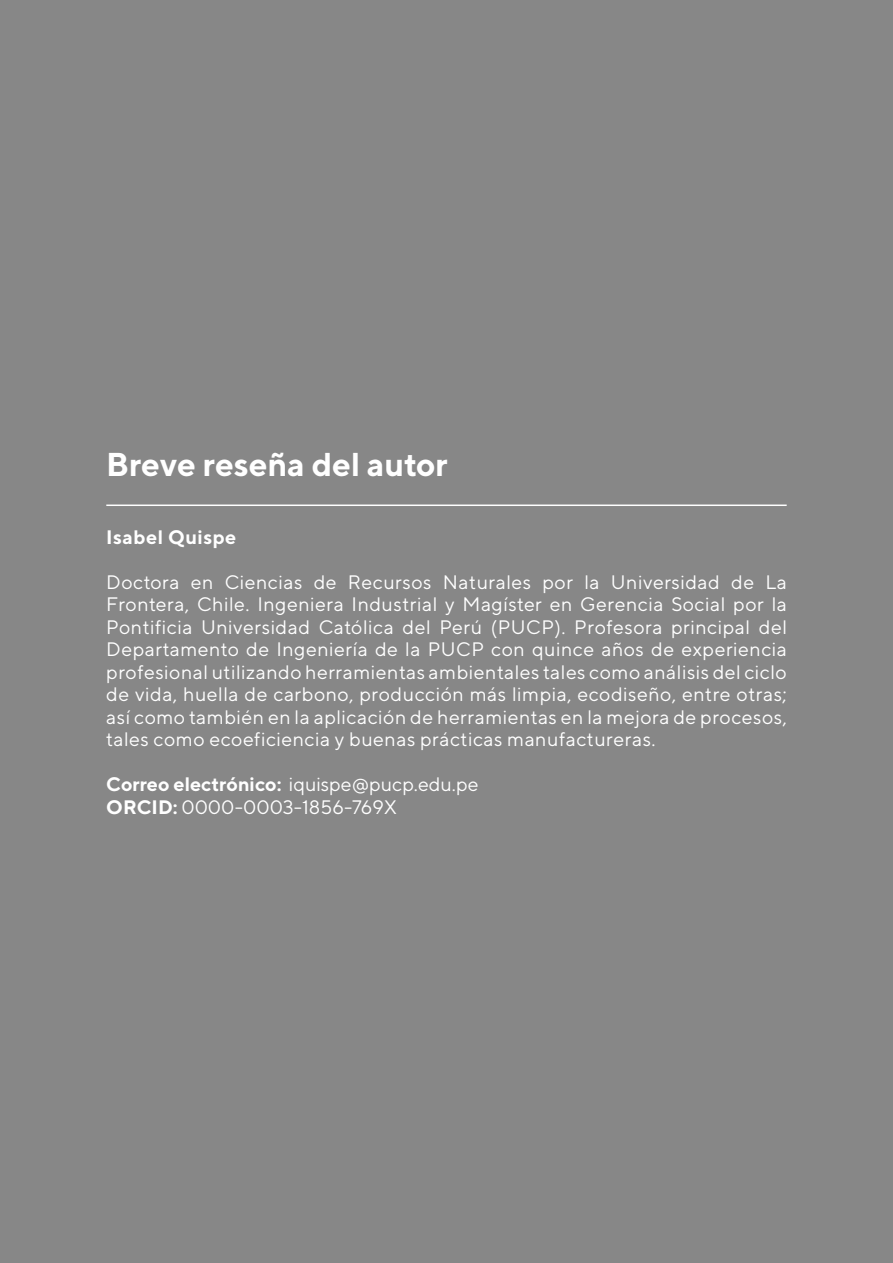
<style>
.page{position:relative;width:893px;height:1263px;background:#878787}
.page>*{position:absolute;margin:0;border:0;box-sizing:border-box;transform-origin:0 0}
.t1{font:700 33px "TT Norms";color:#fff}
.t2{font:19.5px/22.5px "TT Norms";letter-spacing:.025em;color:#fff;text-align:justify}
.t3{font:19.5px/22.5px "TT Norms";color:#fff}
.t4{font:700 19.5px "TT Norms";letter-spacing:.025em;color:#fff}
.s1{font-weight:700}
</style>
<div class="page">
<hr style="left:106px;top:504px;width:681px;height:2px;background:#fff">
<h1 class="t1" style="left:106px;top:444px;width:343px">Breve reseña del autor</h1>
<p class="t4" style="left:106px;top:524px;width:132px">Isabel Quispe</p>
<p class="t2" style="left:106px;top:570px;width:682px">Doctora en Ciencias de Recursos Naturales por la Universidad de La Frontera, Chile. Ingeniera Industrial y Magíster en Gerencia Social por la Pontificia Universidad Católica del Perú (PUCP). Profesora principal del Departamento de Ingeniería de la PUCP con quince años de experiencia profesional utilizando herramientas ambientales tales como análisis del ciclo de vida, huella de carbono, producción más limpia, ecodiseño, entre otras; así como también en la aplicación de herramientas en la mejora de procesos, tales como ecoeficiencia y buenas prácticas manufactureras.</p>
<p class="t3" style="left:106px;top:773px;width:374px"><span class="s1">Correo electrónico:</span> iquispe@pucp.edu.pe<br><span class="s1">ORCID:</span> 0000-0003-1856-769X</p>
</div>
